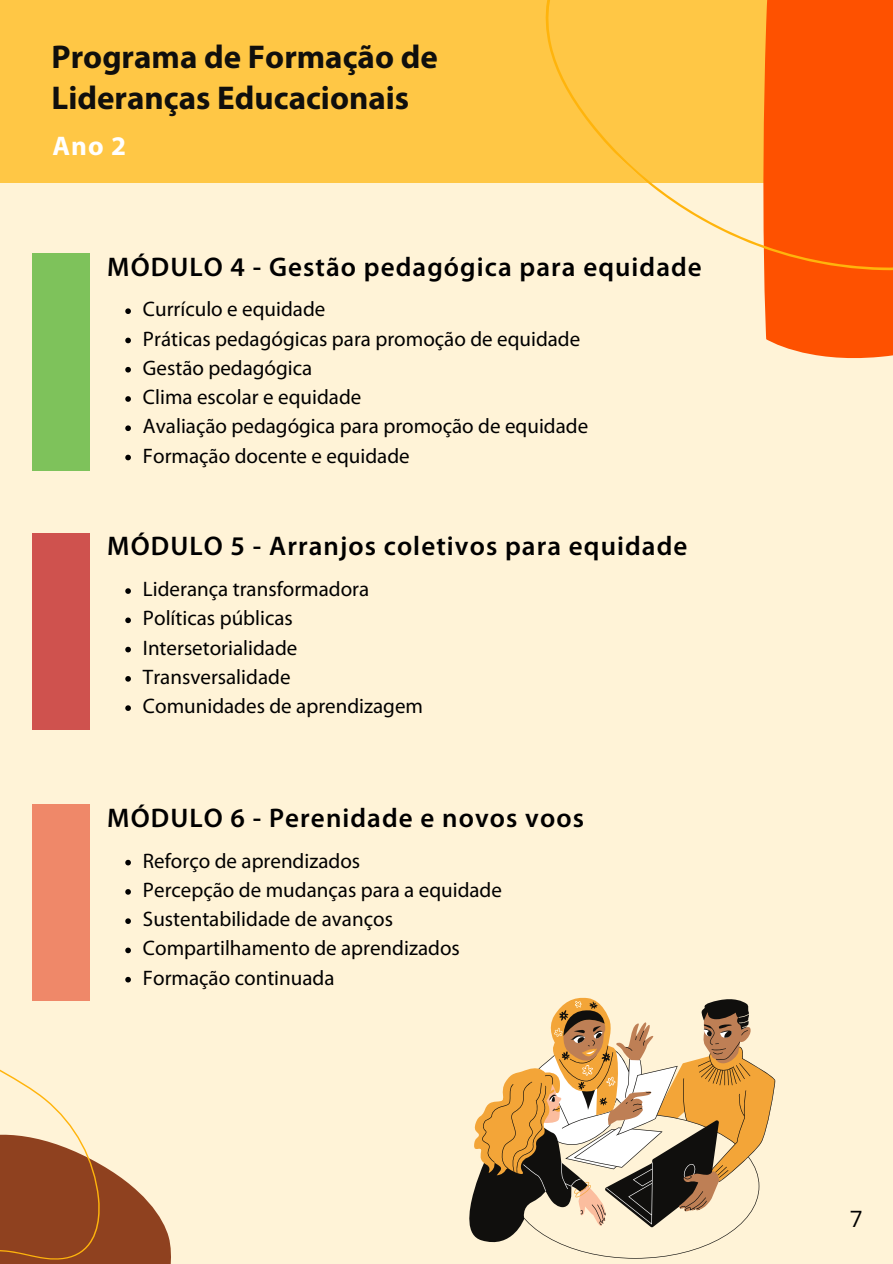
<style>
.page{position:relative;width:893px;height:1264px;background:#fff}
.page>*{position:absolute;margin:0;border:0;box-sizing:border-box;transform-origin:0 0}
.t1{font:700 33px "Myriad Pro";color:#100f0d}
.t2{font:600 27px "Myriad Pro";letter-spacing:.04em;color:#000}
.t3{font:700 27px "Myriad Pro";color:#fff}
.t4{font:22.5px "Open Sans";color:#000}
.t5{font:21px "Myriad Pro";color:#000}
</style>
<div class="page">
<div style="left:0;top:0;width:892px;height:1263px;background:#fff3d7"></div>
<div style="left:32px;top:253px;width:57px;height:217px;background:#7ec25b"></div>
<div style="left:32px;top:533px;width:57px;height:196px;background:#cf524e"></div>
<svg style="left:125px;top:588px;width:6px;height:6px"></svg>
<svg style="left:125px;top:617px;width:6px;height:6px"></svg>
<svg style="left:125px;top:646px;width:6px;height:6px"></svg>
<svg style="left:125px;top:676px;width:6px;height:5px"></svg>
<svg style="left:125px;top:705px;width:6px;height:6px"></svg>
<div style="left:32px;top:804px;width:57px;height:196px;background:#ef8869"></div>
<svg style="left:125px;top:859px;width:6px;height:6px"></svg>
<svg style="left:125px;top:889px;width:6px;height:5px"></svg>
<svg style="left:125px;top:918px;width:6px;height:6px"></svg>
<svg style="left:125px;top:947px;width:6px;height:5px"></svg>
<svg style="left:125px;top:308px;width:6px;height:6px"></svg>
<svg style="left:125px;top:337px;width:6px;height:6px"></svg>
<svg style="left:125px;top:367px;width:6px;height:5px"></svg>
<svg style="left:125px;top:396px;width:6px;height:6px"></svg>
<svg style="left:125px;top:425px;width:6px;height:6px"></svg>
<svg style="left:125px;top:454px;width:6px;height:6px"></svg>
<svg style="left:469px;top:997px;width:306px;height:261px"></svg>
<div style="left:0;top:0;width:775px;height:183px;background:#ffc745"></div>
<svg style="left:545px;top:0;width:347px;height:358px"></svg>
<svg style="left:147px;top:1201px;width:24px;height:62px"></svg>
<svg style="left:0;top:952px;width:147px;height:311px"></svg>
<p class="t1" style="left:52px;top:43px;width:388px">Programa de Formação de</p>
<p class="t1" style="left:52px;top:84px;width:359px">Lideranças Educacionais</p>
<p class="t3" style="left:52px;top:135px;width:75px">Ano 2</p>
<p class="t2" style="left:107px;top:255px;width:596px">MÓDULO 4 - Gestão pedagógica para equidade</p>
<p class="t5" style="left:143px;top:300px;width:184px">Currículo e equidade</p>
<p class="t5" style="left:143px;top:330px;width:439px">Práticas pedagógicas para promoção de equidade</p>
<p class="t5" style="left:143px;top:359px;width:171px">Gestão pedagógica</p>
<p class="t5" style="left:143px;top:388px;width:220px">Clima escolar e equidade</p>
<p class="t5" style="left:143px;top:417px;width:447px">Avaliação pedagógica para promoção de equidade</p>
<p class="t5" style="left:143px;top:447px;width:268px">Formação docente e equidade</p>
<p class="t2" style="left:107px;top:535px;width:581px">MÓDULO 5 - Arranjos coletivos para equidade</p>
<p class="t5" style="left:143px;top:580px;width:228px">Liderança transformadora</p>
<p class="t5" style="left:143px;top:609px;width:151px">Políticas públicas</p>
<p class="t5" style="left:143px;top:639px;width:156px">Intersetorialidade</p>
<p class="t5" style="left:143px;top:668px;width:149px">Transversalidade</p>
<p class="t5" style="left:143px;top:697px;width:281px">Comunidades de aprendizagem</p>
<p class="t2" style="left:107px;top:806px;width:478px">MÓDULO 6 - Perenidade e novos voos</p>
<p class="t5" style="left:143px;top:852px;width:219px">Reforço de aprendizados</p>
<p class="t5" style="left:143px;top:881px;width:360px">Percepção de mudanças para a equidade</p>
<p class="t5" style="left:143px;top:910px;width:251px">Sustentabilidade de avanços</p>
<p class="t5" style="left:143px;top:939px;width:318px">Compartilhamento de aprendizados</p>
<p class="t5" style="left:143px;top:969px;width:193px">Formação continuada</p>
<p class="t4" style="left:849px;top:1202px;width:14px">7</p>
</div>
